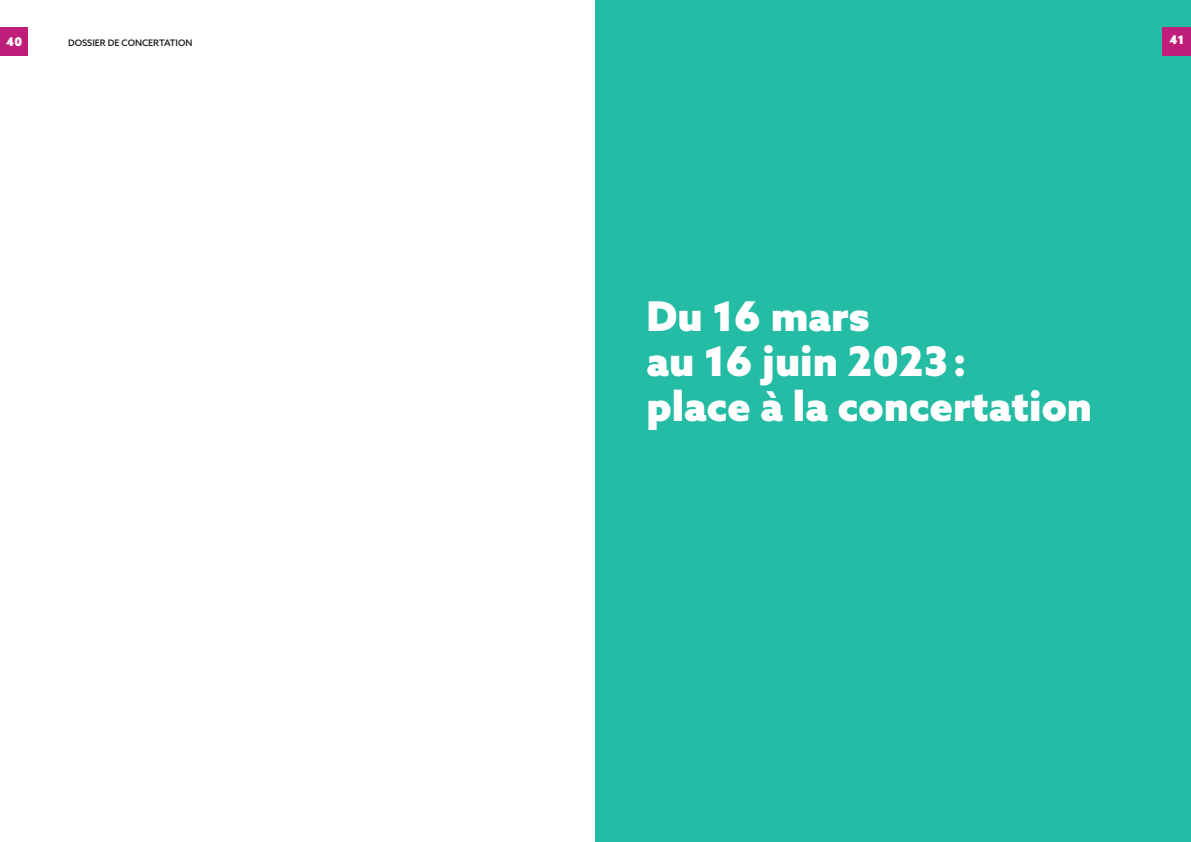
<style>
.page{position:relative;width:1191px;height:842px;background:#fff}
.page>*{position:absolute;margin:0;border:0;box-sizing:border-box;transform-origin:0 0}
.Titre_1{font:900 41px/45px "Azo Sans";color:#fff}
.t1{font:900 12px "Azo Sans";color:#fff}
.t2{font:500 9px "Azo Sans";color:#231f20}
</style>
<div class="page">
<div style="left:0;top:27px;width:28px;height:28px;background:#be1e79"></div>
<div style="left:595px;top:0;width:596px;height:842px;background:#24bca4"></div>
<div style="left:1162px;top:27px;width:29px;height:28px;background:#be1e79"></div>
<p class="t1" style="left:6px;top:34px;width:17px">40</p>
<p class="t2" style="left:68px;top:37px;width:126px">DOSSIER DE CONCERTATION</p>
<p class="t1" style="left:1169px;top:31px;width:16px">41</p>
<p class="Titre_1" style="left:646px;top:293px;width:447px">Du 16 mars<br>au 16 juin 2023:<br>place à la concertation</p>
</div>
